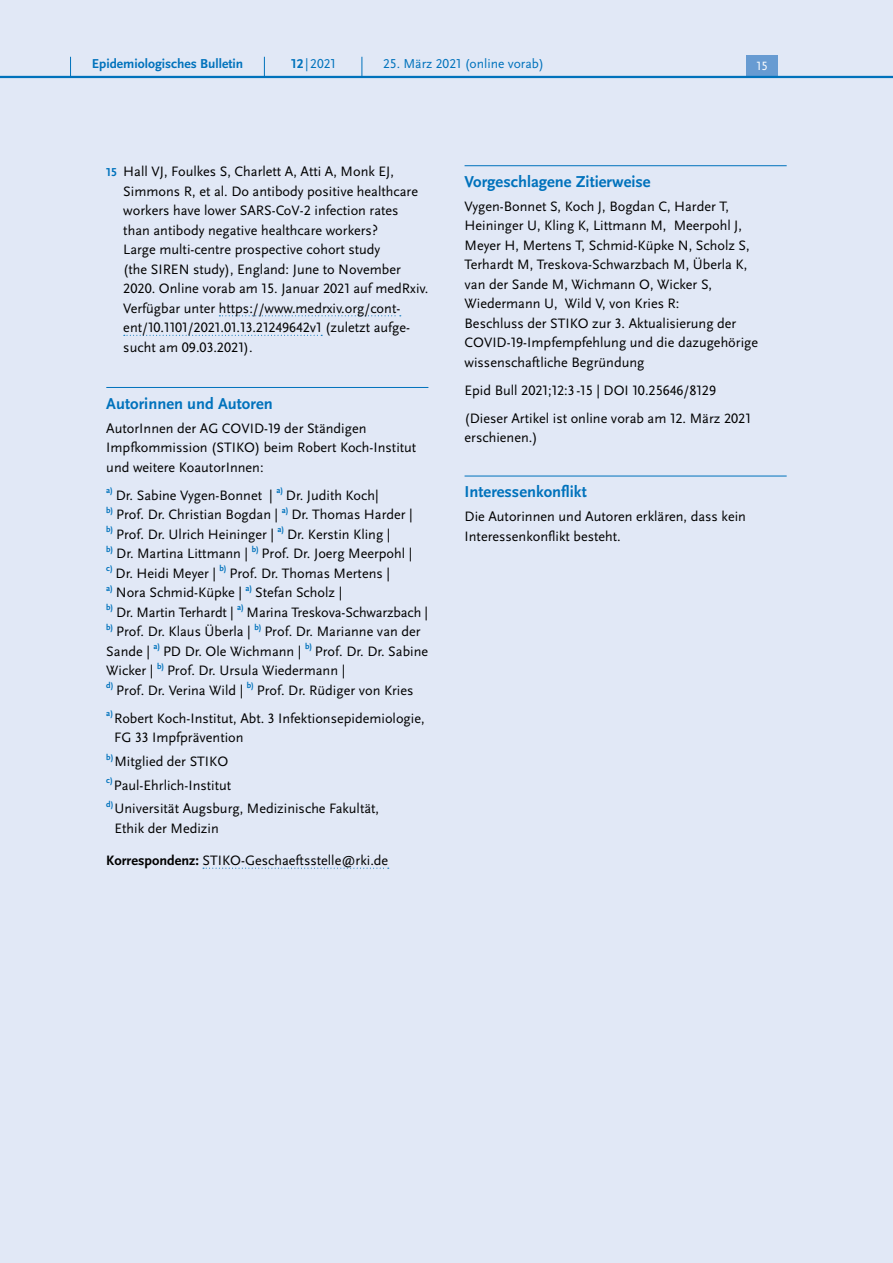
<style>
.page{position:relative;width:893px;height:1263px;background:#fff}
.page>*{position:absolute;margin:0;border:0;box-sizing:border-box;transform-origin:0 0}
.H4_-_Anhang_allerers{font:700 16.5px "Scala Sans Pro";color:#0072bc}
.P_-_Anhang{font:14.25px/19.5px "Scala Sans Pro";color:#000}
.t1{font:13.5px "Scala Sans Pro";color:#0072bc}
.t2{font:700 13.5px "Scala Sans Pro";color:#0072bc}
.t3{font:12.45px "Scala Sans Pro";color:#fff}
.s1{font-weight:700}
.s2{font-weight:700;font-size:12px;color:#0072bc}
</style>
<div class="page">
<div style="left:0;top:74px;width:893px;height:1189px;background:#e1e8f6"></div>
<svg style="left:219px;top:315px;width:182px;height:1px"></svg>
<svg style="left:124px;top:335px;width:198px;height:1px"></svg>
<hr style="left:106px;top:387px;width:322px;height:1px;background:#0072bc">
<svg style="left:203px;top:868px;width:186px;height:1px"></svg>
<hr style="left:465px;top:165px;width:322px;height:1px;background:#0072bc">
<hr style="left:465px;top:476px;width:322px;height:1px;background:#0072bc">
<div style="left:0;top:0;width:893px;height:77px;background:#e1e8f6"></div>
<div style="left:746px;top:55px;width:32px;height:21px;background:#679bd2"></div>
<hr style="left:0;top:76px;width:893px;height:2px;background:#0072bc">
<svg style="left:70px;top:57px;width:1px;height:19px"></svg>
<svg style="left:264px;top:57px;width:1px;height:19px"></svg>
<svg style="left:362px;top:57px;width:1px;height:19px"></svg>
<p class="t2" style="left:92px;top:55px;width:153px">Epidemiologisches Bulletin</p>
<p class="t1" style="left:291px;top:55px;width:46px"><span class="s1">12</span>|2021</p>
<p class="t1" style="left:383px;top:55px;width:162px">25. März 2021 (online vorab)</p>
<p class="t3" style="left:757px;top:59px;width:13px">15</p>
<p class="P_-_Anhang" style="left:123px;top:162px;width:306px;text-indent:-17px"><span class="s2">15</span> Hall VJ, Foulkes S, Charlett A, Atti A, Monk EJ, Simmons R, et al. Do antibody positive healthcare workers have lower SARS-CoV-2 infection rates than antibody negative healthcare workers?<br>Large multi-centre prospective cohort study<br>(the SIREN study), England: June to November 2020. Online vorab am 15. Januar 2021 auf medRxiv.<br>Verfügbar unter https://www.medrxiv.org/cont&shy;ent/10.1101/2021.01.13.21249642v1 (zuletzt aufge&shy;sucht am 09.03.2021).</p>
<h4 class="H4_-_Anhang_allerers" style="left:106px;top:394px;width:168px">Autorinnen und Autoren</h4>
<p class="P_-_Anhang" style="left:106px;top:418px;width:312px">AutorInnen der AG COVID-19 der Ständigen<br>Impfkommission (STIKO) beim Robert Koch-Institut und weitere KoautorInnen:</p>
<p class="P_-_Anhang" style="left:106px;top:485px;width:323px"><sup>a)</sup> Dr. Sabine Vygen-Bonnet | <sup>a)</sup> Dr. Judith Koch|<br><sup>b)</sup> Prof. Dr. Christian Bogdan | <sup>a)</sup> Dr. Thomas Harder |<br><sup>b)</sup> Prof. Dr. Ulrich Heininger | <sup>a)</sup> Dr. Kerstin Kling |<br><sup>b)</sup> Dr. Martina Littmann | <sup>b)</sup> Prof. Dr. Joerg Meerpohl |<br><sup>c)</sup> Dr. Heidi Meyer | <sup>b)</sup> Prof. Dr. Thomas Mertens |<br><sup>a)</sup> Nora Schmid-Küpke | <sup>a)</sup> Stefan Scholz |<br><sup>b)</sup> Dr. Martin Terhardt | <sup>a)</sup> Marina Treskova-Schwarzbach | <sup>b)</sup> Prof. Dr. Klaus Überla | <sup>b)</sup> Prof. Dr. Marianne van der Sande | <sup>a)</sup> PD Dr. Ole Wichmann | <sup>b)</sup> Prof. Dr. Dr. Sabine Wicker | <sup>b)</sup> Prof. Dr. Ursula Wiedermann |<br><sup>d)</sup> Prof. Dr. Verina Wild | <sup>b)</sup> Prof. Dr. Rüdiger von Kries</p>
<p class="P_-_Anhang" style="left:114px;top:708px;width:312px;text-indent:-8px"><sup>a)</sup> Robert Koch-Institut, Abt. 3 Infektionsepidemiologie,<br>FG 33 Impfprävention</p>
<p class="P_-_Anhang" style="left:106px;top:751px;width:123px"><sup>b)</sup> Mitglied der STIKO</p>
<p class="P_-_Anhang" style="left:106px;top:775px;width:127px"><sup>c)</sup> Paul-Ehrlich-Institut</p>
<p class="P_-_Anhang" style="left:115px;top:799px;width:266px;text-indent:-8px"><sup>d)</sup> Universität Augsburg, Medizinische Fakultät,<br>Ethik der Medizin</p>
<p class="P_-_Anhang" style="left:106px;top:851px;width:284px"><span class="s1">Korrespondenz:</span> STIKO-Geschaeftsstelle@rki.de</p>
<h4 class="H4_-_Anhang_allerers" style="left:465px;top:172px;width:188px">Vorgeschlagene Zitierweise</h4>
<p class="P_-_Anhang" style="left:465px;top:196px;width:295px">Vygen-Bonnet S, Koch J, Bogdan C, Harder T, Heininger U, Kling K, Littmann M, Meerpohl J, Meyer H, Mertens T, Schmid-Küpke N, Scholz S, Terhardt M, Treskova-Schwarzbach M, Überla K, van der Sande M, Wichmann O, Wicker S, Wiedermann U, Wild V, von Kries R:<br>Beschluss der STIKO zur 3. Aktualisierung der COVID-19-Impfempfehlung und die dazugehörige wissenschaftliche Begründung</p>
<p class="P_-_Anhang" style="left:465px;top:380px;width:253px">Epid Bull 2021;12:3 -15 | DOI 10.25646/8129</p>
<p class="P_-_Anhang" style="left:465px;top:408px;width:288px">(Dieser Artikel ist online vorab am 12. März 2021 erschienen.)</p>
<h4 class="H4_-_Anhang_allerers" style="left:465px;top:482px;width:124px">Interessenkonflikt</h4>
<p class="P_-_Anhang" style="left:465px;top:507px;width:283px">Die Autorinnen und Autoren erklären, dass kein<br>Interessenkonflikt besteht.</p>
</div>
